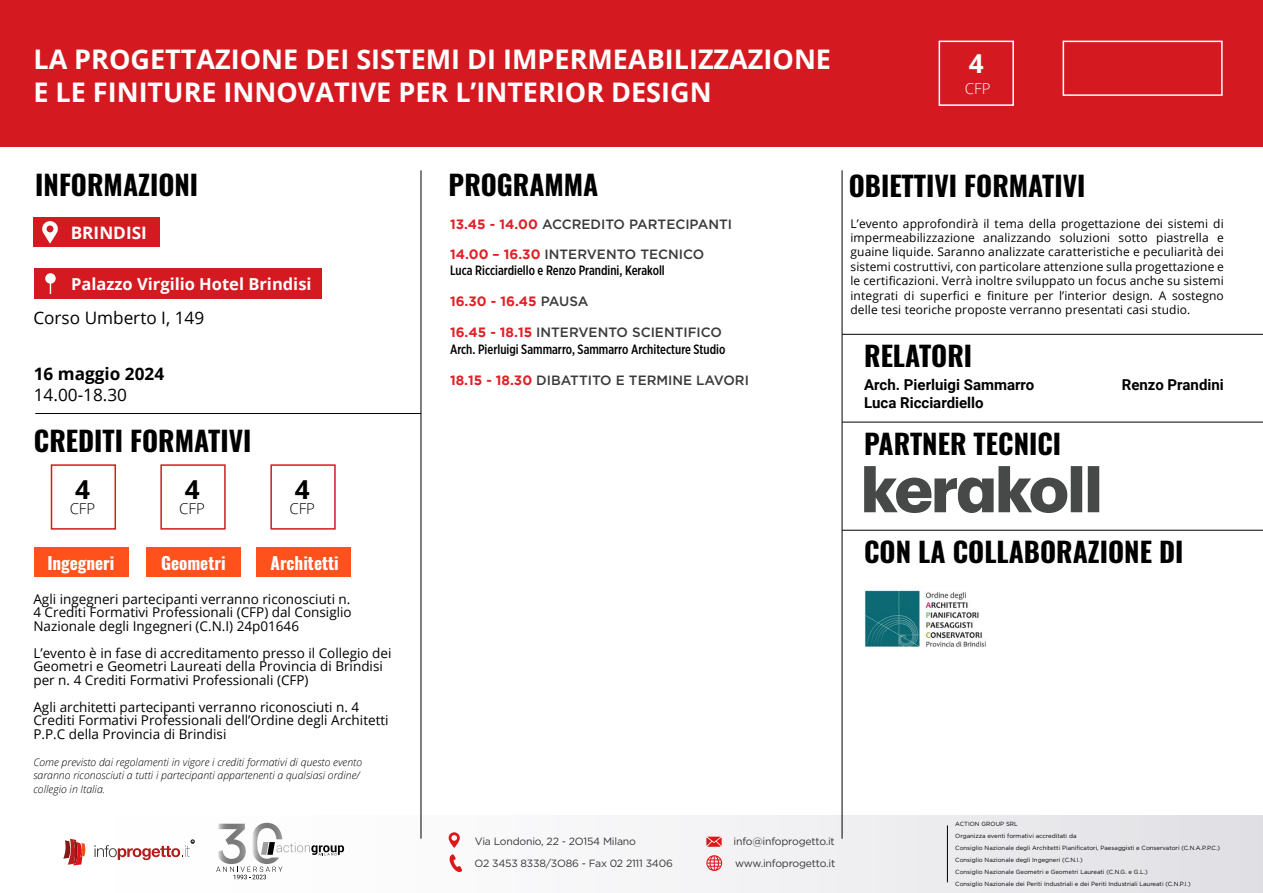
<style>
.page{position:relative;width:1263px;height:893px;background:#fff}
.page>*{position:absolute;margin:0;border:0;box-sizing:border-box;transform-origin:0 0}
.t1{font:700 27.6px "Oswald";color:#000}
.t2{font:700 27px "Open Sans";color:#fff}
.t3{font:700 26.1px "Open Sans";color:#000}
.t4{font:700 26.1px "Open Sans";color:#fff}
.t5{font:500 19.95px "Gotham";letter-spacing:-.01em;color:#fff}
.t6{font:17.1px "Open Sans";color:#000}
.t7{font:700 17.1px "Oswald";color:#fff}
.t8{font:700 17.1px "Open Sans";color:#000}
.t9{font:700 17.1px "Open Sans";color:#fff}
.t10{font:700 16.5px "Open Sans";color:#fff}
.t11{font:700 15px/18px "Roboto";color:#000}
.t12{font:300 15px "Open Sans";color:#000}
.t13{font:300 15px "Open Sans";color:#fff}
.t14{font:13.5px/13.5px "Open Sans";color:#000}
.t15{font:500 13.5px/29.4px "Gotham";color:#3a3a39}
.t16{font:500 13.5px "Gotham X Narrow";color:#000}
.t17{font:700 13.5px "Gotham";color:#e12027}
.t18{font:12px/14.4px "Open Sans";letter-spacing:.01em;color:#000;text-align:justify}
.t19{font:italic 300 10.5px/13.5px "Open Sans";color:#000}
.t20{font:10.5px "Gotham";letter-spacing:-.02em;color:#393535}
.t21{font:6px/12px "Gotham";color:#000}
.s1{font-weight:700;color:#e12027}
.s2{font-weight:500;color:#3a3a39}
</style>
<div class="page">
<div style="left:0;top:815px;width:1263px;height:78px;background:linear-gradient(to right,#fff,#e3e3e7)"></div>
<svg style="left:449px;top:854px;width:13px;height:18px"></svg>
<svg style="left:706px;top:855px;width:16px;height:16px"></svg>
<svg style="left:706px;top:837px;width:16px;height:10px"></svg>
<svg style="left:449px;top:832px;width:11px;height:16px"></svg>
<hr style="left:947px;top:825px;width:1px;height:57px;background:#000">
<div style="left:0;top:0;width:1263px;height:146px;background:#d41a20"></div>
<hr style="left:421px;top:170px;width:1px;height:669px;background:#000">
<hr style="left:842px;top:170px;width:1px;height:669px;background:#000">
<div style="left:33px;top:217px;width:127px;height:30px;background:#d41a20"></div>
<div style="left:34px;top:268px;width:288px;height:31px;background:#d41a20"></div>
<div style="left:34px;top:546px;width:95px;height:30px;background:#ff511c"></div>
<div style="left:146px;top:546px;width:95px;height:30px;background:#ff511c"></div>
<div style="left:256px;top:546px;width:95px;height:30px;background:#ff511c"></div>
<svg style="left:42px;top:221px;width:16px;height:23px"></svg>
<div style="left:45px;top:273px;width:11px;height:11px;background:#fff;border-radius:5px"></div>
<div style="left:51px;top:464px;width:65px;height:66px;border:2px solid #d41a20"></div>
<div style="left:160px;top:464px;width:66px;height:66px;border:2px solid #d41a20"></div>
<div style="left:270px;top:464px;width:66px;height:66px;border:2px solid #d41a20"></div>
<hr style="left:35px;top:413px;width:386px;height:1px;background:#000">
<hr style="left:842px;top:422px;width:421px;height:1px;background:#000">
<hr style="left:842px;top:530px;width:421px;height:1px;background:#000">
<hr style="left:842px;top:334px;width:421px;height:1px;background:#000">
<div style="left:938px;top:41px;width:76px;height:65px;border:2px solid #fff"></div>
<div style="left:1062px;top:41px;width:160px;height:55px;border:2px solid #fff"></div>
<svg style="left:63px;top:839px;width:24px;height:26px"></svg>
<svg style="left:95px;top:840px;width:99px;height:20px"></svg>
<svg style="left:216px;top:823px;width:128px;height:56px"></svg>
<svg style="left:864px;top:466px;width:235px;height:47px"></svg>
<img style="left:864px;top:590px;width:122px;height:58px">
<h2 class="t2" style="left:33px;top:40px;width:799px">LA PROGETTAZIONE DEI SISTEMI DI IMPERMEABILIZZAZIONE</h2>
<h3 class="t5" style="left:562px;top:56px;width:141px">PROGRAMMA</h3>
<h2 class="t2" style="left:33px;top:73px;width:680px">E LE FINITURE INNOVATIVE PER L’INTERIOR DESIGN</h2>
<h3 class="t4" style="left:969px;top:45px;width:16px">4</h3>
<p class="t13" style="left:965px;top:78px;width:27px">CFP</p>
<h1 class="t1" style="left:35px;top:170px;width:164px">INFORMAZIONI</h1>
<h1 class="t1" style="left:449px;top:170px;width:151px">PROGRAMMA</h1>
<h1 class="t1" style="left:849px;top:171px;width:238px">OBIETTIVI FORMATIVI</h1>
<h3 class="t9" style="left:71px;top:221px;width:78px">BRINDISI</h3>
<h3 class="t10" style="left:71px;top:272px;width:242px">Palazzo Virgilio Hotel Brindisi</h3>
<h3 class="t6" style="left:33px;top:306px;width:172px">Corso Umberto I, 149</h3>
<h3 class="t8" style="left:34px;top:362px;width:132px">16 maggio 2024</h3>
<h3 class="t6" style="left:34px;top:383px;width:95px">14.00-18.30</h3>
<h1 class="t1" style="left:34px;top:426px;width:219px">CREDITI FORMATIVI</h1>
<h3 class="t3" style="left:75px;top:471px;width:16px">4</h3>
<h3 class="t3" style="left:185px;top:471px;width:16px">4</h3>
<h3 class="t3" style="left:295px;top:471px;width:16px">4</h3>
<p class="t12" style="left:70px;top:499px;width:27px">CFP</p>
<p class="t12" style="left:179px;top:499px;width:27px">CFP</p>
<p class="t12" style="left:289px;top:499px;width:27px">CFP</p>
<h3 class="t7" style="left:47px;top:554px;width:69px">Ingegneri</h3>
<h3 class="t7" style="left:161px;top:554px;width:66px">Geometri</h3>
<h3 class="t7" style="left:271px;top:554px;width:70px">Architetti</h3>
<p class="t14" style="left:33px;top:591px;width:320px;text-align:justify">Agli ingegneri partecipanti verranno riconosciuti n.<br>4 Crediti Formativi Professionali (CFP) dal Consiglio Nazionale degli Ingegneri (C.N.I) 24p01646</p>
<p class="t14" style="left:33px;top:645px;width:360px">L’evento è in fase di accreditamento presso il Collegio dei<br>Geometri e Geometri Laureati della Provincia di Brindisi per n. 4 Crediti Formativi Professionali (CFP)</p>
<p class="t14" style="left:33px;top:699px;width:357px">Agli architetti partecipanti verranno riconosciuti n. 4<br>Crediti Formativi Professionali dell’Ordine degli Architetti<br>P.P.C della Provincia di Brindisi</p>
<p class="t19" style="left:33px;top:755px;width:330px">Come previsto dai regolamenti in vigore i crediti formativi di questo evento saranno riconosciuti a tutti i partecipanti appartenenti a qualsiasi ordine/ collegio in Italia.</p>
<p class="t18" style="left:850px;top:216px;width:375px">L’evento approfondirà il tema della progettazione dei sistemi di impermeabilizzazione analizzando soluzioni sotto piastrella e guaine liquide. Saranno analizzate caratteristiche e peculiarità dei sistemi costruttivi, con particolare attenzione sulla progettazione e le certificazioni. Verrà inoltre sviluppato un focus anche su sistemi integrati di superfici e finiture per l’interior design. A sostegno delle tesi teoriche proposte verranno presentati casi studio.</p>
<p class="t15" style="left:450px;top:210px;width:284px"><span class="s1">13.45 - 14.00</span> ACCREDITO PARTECIPANTI<br><span class="s1">14.00 – 16.30</span> INTERVENTO TECNICO</p>
<p class="t16" style="left:450px;top:262px;width:216px">Luca Ricciardiello e Renzo Prandini, Kerakoll</p>
<p class="t17" style="left:450px;top:294px;width:140px">16.30 - 16.45 <span class="s2">PAUSA</span></p>
<p class="t15" style="left:450px;top:318px;width:273px"><span class="s1">16.45 - 18.15</span> INTERVENTO SCIENTIFICO</p>
<p class="t16" style="left:450px;top:341px;width:277px">Arch. Pierluigi Sammarro, Sammarro Architecture Studio</p>
<p class="t15" style="left:450px;top:366px;width:300px"><span class="s1">18.15 - 18.30</span> DIBATTITO E TERMINE LAVORI</p>
<p class="t11" style="left:1122px;top:375px;width:103px">Renzo Prandini</p>
<h1 class="t1" style="left:864px;top:341px;width:109px">RELATORI</h1>
<p class="t11" style="left:864px;top:375px;width:172px">Arch. Pierluigi Sammarro<br>Luca Ricciardiello</p>
<h1 class="t1" style="left:864px;top:429px;width:199px">PARTNER TECNICI</h1>
<h1 class="t1" style="left:864px;top:537px;width:321px">CON LA COLLABORAZIONE DI</h1>
<p class="t20" style="left:475px;top:834px;width:163px">Via Londonio, 22 - 2O154 Milano</p>
<p class="t20" style="left:734px;top:835px;width:103px">info@infoprogetto.it</p>
<p class="t20" style="left:474px;top:857px;width:200px">O2 3453 8338/3O86 - Fax 02 2111 3406</p>
<p class="t20" style="left:735px;top:856px;width:102px">www.infoprogetto.it</p>
<p class="t21" style="left:955px;top:817px;width:266px">ACTION GROUP SRL<br>Organizza eventi formativi accreditati da<br>Consiglio Nazionale degli Architetti Pianificatori, Paesaggisti e Conservatori (C.N.A.P.P.C.)<br>Consiglio Nazionale degli Ingegneri (C.N.I.)<br>Consiglio Nazionale Geometri e Geometri Laureati (C.N.G. e G.L.)<br>Consiglio Nazionale dei Periti Industriali e dei Periti Industriali Laureati (C.N.P.I.)</p>
</div>
